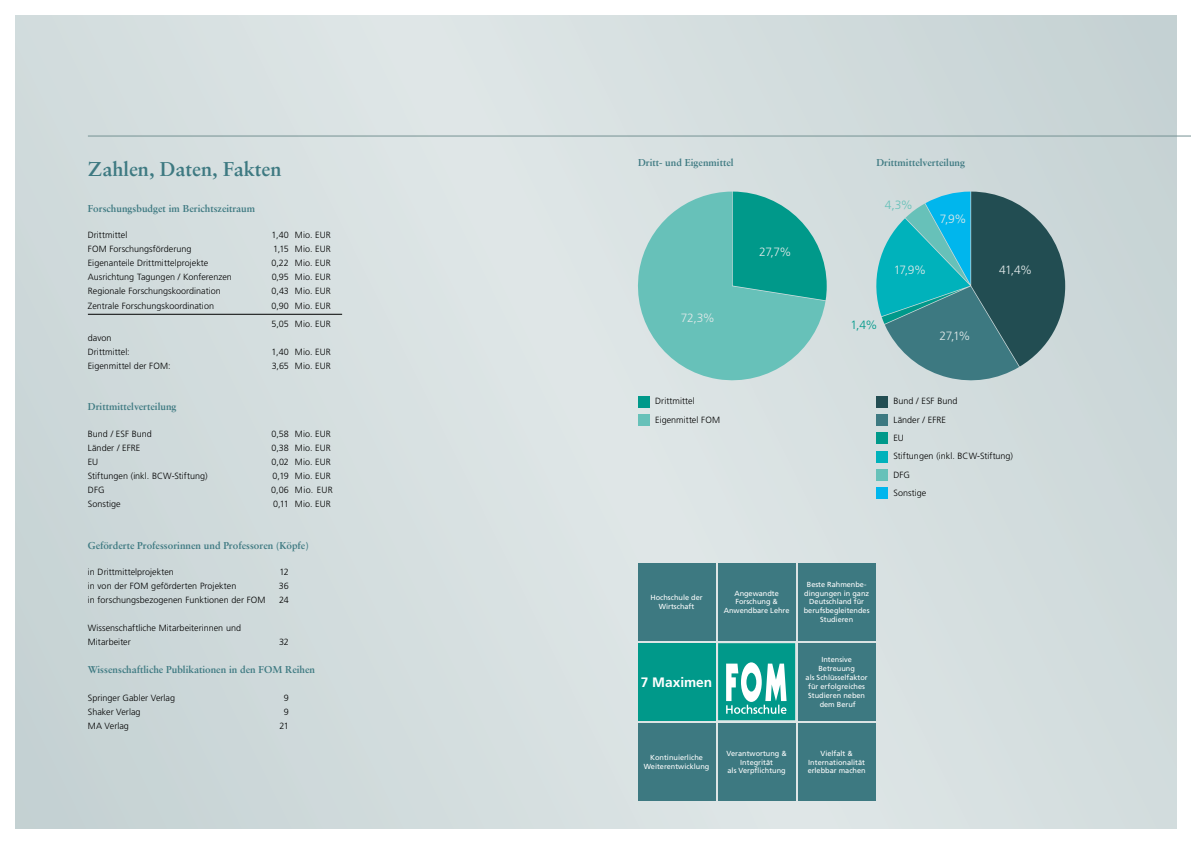
<style>
.page{position:relative;width:1191px;height:842px;background:#fff}
.page>*{position:absolute;margin:0;border:0;box-sizing:border-box;transform-origin:0 0}
.t1{font:700 20px "Sabon LT Std";color:#3d7981}
.t2{font:700 13.7px "Frutiger LT Std";color:#fff}
.t3{font:300 12px "Frutiger LT Std";letter-spacing:-.045em;color:#e1e9e9}
.t4{font:300 12px "Frutiger LT Std";color:#00998a}
.t5{font:300 12px "Frutiger LT Std";color:#67c1b9}
.t6{font:700 10px "Sabon LT Std";color:#3d7981}
.t7{font:300 9px/14px "Frutiger LT Std";letter-spacing:.005em;color:#000}
.t8{font:7.4px/8.8px "Frutiger LT Std";color:#fff;text-align:center}
</style>
<div class="page">
<div style="left:15px;top:15px;width:1161px;height:813px;background:#d3dddf"></div>
<hr style="left:88px;top:136px;width:1103px;height:1px;background:#759293">
<div style="left:638px;top:396px;width:11px;height:11px;background:#00998a"></div>
<div style="left:638px;top:415px;width:11px;height:11px;background:#67c1b9"></div>
<hr style="left:88px;top:314px;width:254px;height:1px;background:#000">
<div style="left:876px;top:396px;width:11px;height:11px;background:#224d52"></div>
<div style="left:876px;top:433px;width:11px;height:11px;background:#00998a"></div>
<div style="left:876px;top:414px;width:11px;height:11px;background:#3d7981"></div>
<div style="left:876px;top:451px;width:11px;height:11px;background:#00b2bb"></div>
<div style="left:876px;top:469px;width:11px;height:11px;background:#67c1b9"></div>
<div style="left:876px;top:488px;width:11px;height:11px;background:#00b6ed"></div>
<svg style="left:718px;top:643px;width:77px;height:77px;background:#43b4a9"></svg>
<div style="left:798px;top:563px;width:77px;height:77px;background:#3d7981"></div>
<div style="left:798px;top:723px;width:77px;height:77px;background:#3d7981"></div>
<div style="left:718px;top:563px;width:77px;height:77px;background:#3d7981"></div>
<div style="left:718px;top:723px;width:77px;height:77px;background:#3d7981"></div>
<div style="left:798px;top:643px;width:77px;height:77px;background:#3d7981"></div>
<div style="left:638px;top:563px;width:77px;height:77px;background:#3d7981"></div>
<div style="left:638px;top:723px;width:77px;height:77px;background:#3d7981"></div>
<div style="left:638px;top:643px;width:77px;height:77px;background:#00998a"></div>
<svg style="left:876px;top:192px;width:189px;height:189px"></svg>
<svg style="left:631px;top:192px;width:195px;height:195px"></svg>
<h1 class="t1" style="left:88px;top:156px;width:195px">Zahlen, Daten, Fakten</h1>
<p class="t6" style="left:88px;top:203px;width:169px">Forschungsbudget im Berichtszeitraum</p>
<p class="t7" style="left:88px;top:228px;width:41px">Drittmittel</p>
<p class="t7" style="left:272px;top:228px;width:61px">1,40 Mio. EUR</p>
<p class="t7" style="left:88px;top:242px;width:105px">FOM Forschungsförderung</p>
<p class="t7" style="left:273px;top:242px;width:59px">1,15 Mio. EUR</p>
<p class="t7" style="left:88px;top:256px;width:122px">Eigenanteile Drittmittelprojekte</p>
<p class="t7" style="left:271px;top:256px;width:61px">0,22 Mio. EUR</p>
<p class="t7" style="left:88px;top:270px;width:145px">Ausrichtung Tagungen / Konferenzen</p>
<p class="t7" style="left:272px;top:270px;width:61px">0,95 Mio. EUR</p>
<p class="t7" style="left:88px;top:284px;width:134px">Regionale Forschungskoordination</p>
<p class="t7" style="left:271px;top:284px;width:61px">0,43 Mio. EUR</p>
<p class="t7" style="left:88px;top:298px;width:128px">Zentrale Forschungskoordination</p>
<p class="t7" style="left:271px;top:296px;width:61px;line-height:18px">0,90 Mio. EUR<br>5,05 Mio. EUR</p>
<p class="t7" style="left:88px;top:330px;width:43px">davon<br>Drittmittel:</p>
<p class="t7" style="left:272px;top:344px;width:61px">1,40 Mio. EUR</p>
<p class="t7" style="left:88px;top:359px;width:84px">Eigenmittel der FOM:</p>
<p class="t7" style="left:272px;top:359px;width:61px">3,65 Mio. EUR</p>
<p class="t6" style="left:88px;top:401px;width:90px">Drittmittelverteilung</p>
<p class="t7" style="left:88px;top:426px;width:65px">Bund / ESF Bund</p>
<p class="t7" style="left:271px;top:426px;width:61px">0,58 Mio. EUR</p>
<p class="t7" style="left:88px;top:440px;width:54px">Länder / EFRE</p>
<p class="t7" style="left:271px;top:440px;width:61px">0,38 Mio. EUR</p>
<p class="t7" style="left:88px;top:454px;width:12px">EU</p>
<p class="t7" style="left:272px;top:454px;width:61px">0,02 Mio. EUR</p>
<p class="t7" style="left:88px;top:468px;width:121px">Stiftungen (inkl. BCW-Stiftung)</p>
<p class="t7" style="left:273px;top:468px;width:60px">0,19 Mio. EUR</p>
<p class="t7" style="left:88px;top:482px;width:18px">DFG</p>
<p class="t7" style="left:271px;top:482px;width:63px">0,06 Mio. EUR</p>
<p class="t7" style="left:88px;top:496px;width:34px">Sonstige</p>
<p class="t7" style="left:273px;top:496px;width:59px">0,11 Mio. EUR</p>
<p class="t6" style="left:88px;top:539px;width:222px">Geförderte Professorinnen und Professoren (Köpfe)</p>
<p class="t7" style="left:88px;top:564px;width:88px">in Drittmittelprojekten</p>
<p class="t7" style="left:279px;top:564px;width:11px">12</p>
<p class="t7" style="left:88px;top:578px;width:150px">in von der FOM geförderten Projekten</p>
<p class="t7" style="left:279px;top:578px;width:12px">36</p>
<p class="t7" style="left:88px;top:592px;width:179px">in forschungsbezogenen Funktionen der FOM</p>
<p class="t7" style="left:279px;top:592px;width:11px">24</p>
<p class="t7" style="left:88px;top:620px;width:155px">Wissenschaftliche Mitarbeiterinnen und<br>Mitarbeiter</p>
<p class="t7" style="left:279px;top:634px;width:11px">32</p>
<p class="t6" style="left:88px;top:663px;width:229px">Wissenschaftliche Publikationen in den FOM Reihen</p>
<p class="t7" style="left:88px;top:690px;width:89px">Springer Gabler Verlag</p>
<p class="t7" style="left:284px;top:690px;width:7px">9</p>
<p class="t7" style="left:88px;top:704px;width:54px">Shaker Verlag</p>
<p class="t7" style="left:284px;top:704px;width:7px">9</p>
<p class="t7" style="left:88px;top:718px;width:42px">MA Verlag</p>
<p class="t7" style="left:279px;top:718px;width:11px">21</p>
<p class="t6" style="left:638px;top:157px;width:97px">Dritt- und Eigenmittel</p>
<p class="t6" style="left:876px;top:157px;width:90px">Drittmittelverteilung</p>
<h3 class="t3" style="left:681px;top:311px;width:36px">72,3%</h3>
<p class="t7" style="left:655px;top:392px;width:66px;line-height:18.4px">Drittmittel<br>Eigenmittel FOM</p>
<h3 class="t3" style="left:759px;top:245px;width:34px">27,7%</h3>
<h3 class="t5" style="left:885px;top:198px;width:29px">4,3%</h3>
<h3 class="t3" style="left:939px;top:212px;width:28px">7,9%</h3>
<h3 class="t3" style="left:894px;top:263px;width:34px">17,9%</h3>
<h3 class="t4" style="left:850px;top:318px;width:29px">1,4%</h3>
<h3 class="t3" style="left:939px;top:329px;width:33px">27,1%</h3>
<h3 class="t3" style="left:999px;top:263px;width:34px">41,4%</h3>
<p class="t7" style="left:893px;top:394px;width:65px">Bund / ESF Bund</p>
<p class="t7" style="left:893px;top:431px;width:12px">EU</p>
<p class="t7" style="left:893px;top:413px;width:54px">Länder / EFRE</p>
<p class="t7" style="left:893px;top:447px;width:121px;line-height:18.3px">Stiftungen (inkl. BCW-Stiftung)<br>DFG<br>Sonstige</p>
<p class="t8" style="left:650px;top:593px;width:54px">Hochschule der<br>Wirtschaft</p>
<p class="t8" style="left:723px;top:589px;width:67px">Angewandte<br>Forschung &amp;<br>Anwendbare Lehre</p>
<h2 class="t2" style="left:641px;top:674px;width:73px">7 Maximen</h2>
<p class="t8" style="left:803px;top:580px;width:67px">Beste Rahmenbe&shy;dingungen in ganz<br>Deutschland für berufsbegleitendes<br>Studieren</p>
<p class="t8" style="left:805px;top:655px;width:64px">Intensive<br>Betreuung<br>als Schlüsselfaktor für erfolgreiches<br>Studieren neben dem Beruf</p>
<p class="t8" style="left:644px;top:753px;width:67px">Kontinuierliche<br>Weiterentwicklung</p>
<p class="t8" style="left:726px;top:749px;width:62px">Verantwortung &amp;<br>Integrität<br>als Verpflichtung</p>
<p class="t8" style="left:807px;top:749px;width:60px">Vielfalt &amp;<br>Internationalität erlebbar machen</p>
</div>
